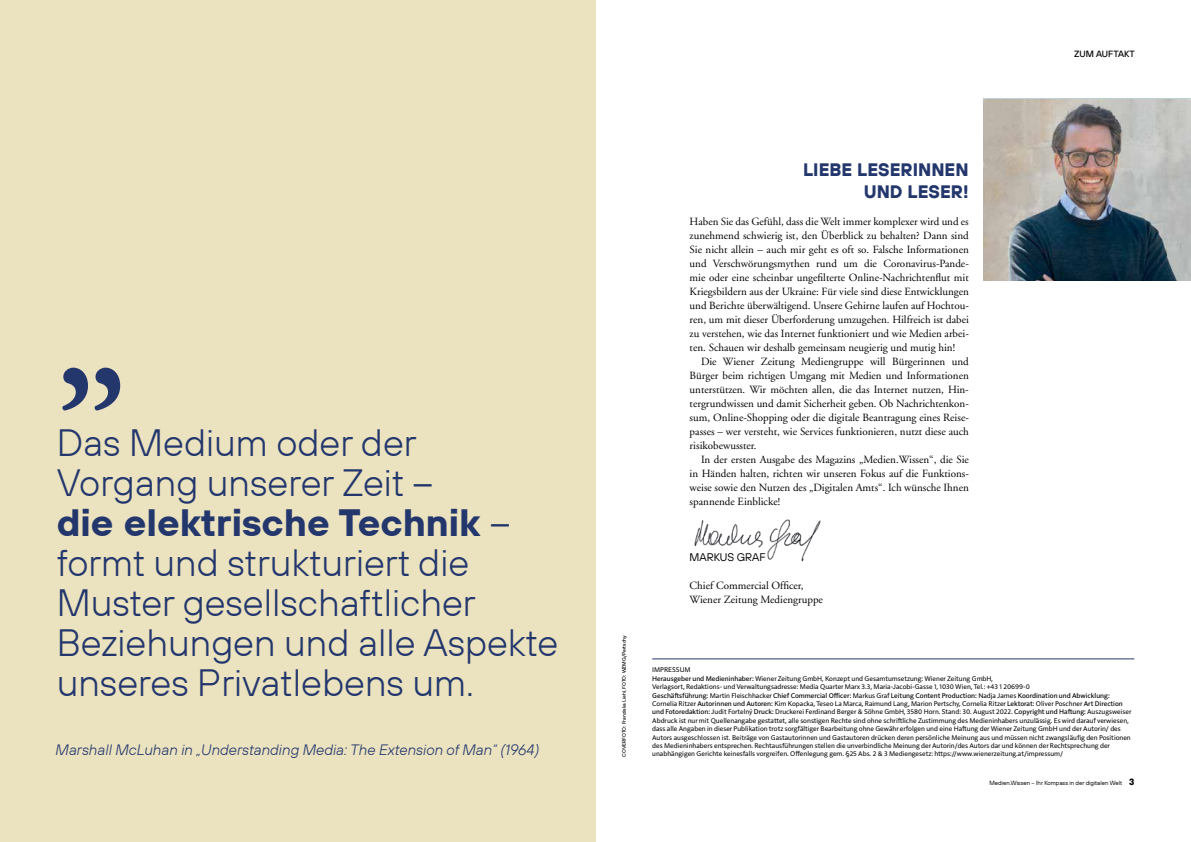
<style>
.page{position:relative;width:1191px;height:842px;background:#fff}
.page>*{position:absolute;margin:0;border:0;box-sizing:border-box;transform-origin:0 0}
.t1{font:700 146.9px "Adobe Garamond";color:#23376d}
.t2{font:300 38px/40px "TT Hoves";color:#23376d}
.t3{font:700 18px/21.6px "TT Hoves";color:#23376d;text-align:right}
.t4{font:italic 300 15px "TT Hoves";color:#23376d}
.t5{font:11px/14px "Adobe Garamond";color:#000;text-align:justify}
.t6{font:11px "TT Hoves";color:#000}
.t7{font:500 9px "TT Hoves";color:#000}
.t8{font:7px/8.4px "Solitaire MVB Pro";color:#000}
.t9{font:6px "TT Hoves";color:#000}
.t10{font:500 5px "TT Hoves";color:#000}
.s1{font-weight:700}
.s2{font-weight:500}
.s3{font-weight:700;font-size:9px}
</style>
<div class="page">
<div style="left:0;top:0;width:596px;height:842px;background:#ebe2bf"></div>
<hr style="left:652px;top:659px;width:482px;height:1px;background:#23376d">
<img style="left:983px;top:99px;width:208px;height:182px">
<img style="left:694px;top:519px;width:127px;height:43px">
<p class="t1" style="left:57px;top:266px;width:71px">„</p>
<h1 class="t2" style="left:57px;top:421px;width:503px">Das Medium oder der<br>Vorgang unserer Zeit –<br><span class="s1">die elektrische Technik</span> – formt und strukturiert die<br>Muster gesellschaftlicher<br>Beziehungen und alle Aspekte unseres Privatlebens um.</h1>
<h3 class="t4" style="left:56px;top:740px;width:485px">Marshall McLuhan in „Understanding Media: The Extension of Man“ (1964)</h3>
<p class="t7" style="left:1074px;top:48px;width:62px">ZUM AUFTAKT</p>
<p class="t10" style="left:621px;top:757px;width:123px;rotate:-90deg">COVERFOTO: Franziska Liehl, FOTO: WZMG/Pertschy</p>
<h2 class="t3" style="left:803px;top:158px;width:167px">LIEBE LESERINNEN<br>UND LESER!</h2>
<p class="t5" style="left:689px;top:214px;width:281px">Haben Sie das Gefühl, dass die Welt immer komplexer wird und es zunehmend schwierig ist, den Überblick zu behalten? Dann sind Sie nicht allein – auch mir geht es oft so. Falsche Informationen und Verschwörungsmythen rund um die Coronavirus-Pande&shy;mie oder eine scheinbar ungeflterte Online-Nachrichtenfut mit Kriegsbildern aus der Ukraine: Für viele sind diese Entwicklungen und Berichte überwältigend. Unsere Gehirne laufen auf Hochtou&shy;ren, um mit dieser Überforderung umzugehen. Hilfreich ist dabei zu verstehen, wie das Internet funktioniert und wie Medien arbei&shy;ten. Schauen wir deshalb gemeinsam neugierig und mutig hin!</p>
<p class="t5" style="left:689px;top:355px;width:281px;text-indent:11px">Die Wiener Zeitung Mediengruppe will Bürgerinnen und Bürger beim richtigen Umgang mit Medien und Informationen unterstützen. Wir möchten allen, die das Internet nutzen, Hin&shy;tergrundwissen und damit Sicherheit geben. Ob Nachrichtenkon&shy;sum, Online-Shopping oder die digitale Beantragung eines Reise&shy;passes – wer versteht, wie Services funktionieren, nutzt diese auch risikobewusster.</p>
<p class="t5" style="left:689px;top:453px;width:281px;text-indent:11px">In der ersten Ausgabe des Magazins „Medien.Wissen“, die Sie in Händen halten, richten wir unseren Fokus auf die Funktions&shy;weise sowie den Nutzen des „Digitalen Amts“. Ich wünsche Ihnen spannende Einblicke!</p>
<p class="t6" style="left:689px;top:550px;width:77px">MARKUS GRAF</p>
<p class="t5" style="left:689px;top:579px;width:135px">Chief Commercial Offcer,<br>Wiener Zeitung Mediengruppe</p>
<p class="t8" style="left:652px;top:665px;width:481px">IMPRESSUM<br><span class="s2">Herausgeber und Medieninhaber:</span> Wiener Zeitung GmbH, Konzept und Gesamtumsetzung: Wiener Zeitung GmbH,<br>Verlagsort, Redaktions- und Verwaltungsadresse: Media Quarter Marx 3.3, Maria-Jacobi-Gasse 1, 1030 Wien, Tel.: +43 1 20699-0<br><span class="s2">Geschäfsführung:</span> Martin Fleischhacker <span class="s2">Chief Commercial Ofcer:</span> Markus Graf <span class="s2">Leitung Content Production:</span> Nadja James <span class="s2">Koordination und Abwicklung:<br></span>Cornelia Ritzer <span class="s2">Autorinnen und Autoren:</span> Kim Kopacka, Teseo La Marca, Raimund Lang, Marion Pertschy, Cornelia Ritzer <span class="s2">Lektorat:</span> Oliver Poschner <span class="s2">Art Direction und Fotoredaktion:</span> Judit Fortelný <span class="s2">Druck:</span> Druckerei Ferdinand Berger &amp; Söhne GmbH, 3580 Horn. Stand: 30. August 2022. <span class="s2">Copyright und Hafung:</span> Auszugsweiser Abdruck ist nur mit Quellenangabe gestatet, alle sonstigen Rechte sind ohne schrifliche Zustimmung des Medieninhabers unzulässig. Es wird darauf verwiesen, dass alle Angaben in dieser Publikation trotz sorgfältiger Bearbeitung ohne Gewähr erfolgen und eine Hafung der Wiener Zeitung GmbH und der Autorin/ des Autors ausgeschlossen ist. Beiträge von Gastautorinnen und Gastautoren drücken deren persönliche Meinung aus und müssen nicht zwangsläufg den Positionen des Medieninhabers entsprechen. Rechtausführungen stellen die unverbindliche Meinung der Autorin/des Autors dar und können der Rechtsprechung der unabhängigen Gerichte keinesfalls vorgreifen. Ofenlegung gem. §25 Abs. 2 &amp; 3 Mediengesetz: htps://www.wienerzeitung.at/impressum/</p>
<p class="t9" style="left:989px;top:779px;width:146px">Medien.Wissen – Ihr Kompass in der digitalen Welt <span class="s3">3</span></p>
</div>
